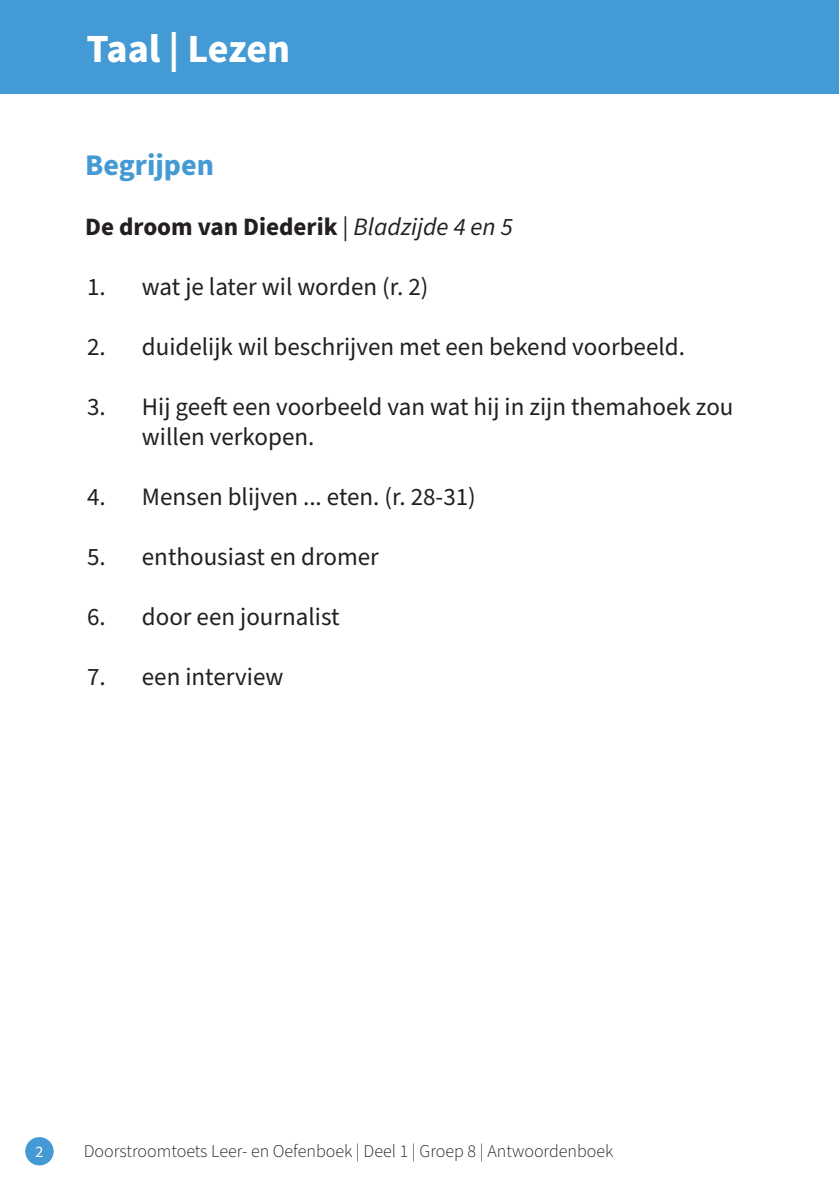
<style>
.page{position:relative;width:840px;height:1191px;background:#fff}
.page>*{position:absolute;margin:0;border:0;box-sizing:border-box;transform-origin:0 0}
.t1{font:700 40px "Source Sans Pro";letter-spacing:-.01em;color:#fff}
.t2{font:700 30px "Source Sans Pro";color:#449ad4}
.t3{font:25px/30px "Source Sans Pro";color:#231f20}
.t4{font:700 25px "Source Sans Pro";color:#231f20}
.t5{font:300 18px "Source Sans Pro";color:#231f20}
.t6{font:16px "Source Sans Pro";color:#fff}
.s1{font-weight:400}
.s2{font-weight:400;font-style:italic}
</style>
<div class="page">
<div style="left:25px;top:1137px;width:29px;height:28px;background:#449ad4;border-radius:50%"></div>
<div style="left:0;top:0;width:838px;height:94px;background:#449ad4"></div>
<h1 class="t1" style="left:86px;top:21px;width:205px">Taal | Lezen</h1>
<p class="t2" style="left:85px;top:145px;width:130px">Begrijpen</p>
<p class="t4" style="left:85px;top:210px;width:429px">De droom van Diederik <span class="s1">|</span> <span class="s2">Bladzijde 4 en 5</span></p>
<p class="t3" style="left:87px;top:273px;width:342px">1. wat je later wil worden (r. 2)</p>
<p class="t3" style="left:87px;top:333px;width:599px">2. duidelijk wil beschrijven met een bekend voorbeeld.</p>
<p class="t3" style="left:142px;top:393px;width:592px;text-indent:-55px">3. Hij geeft een voorbeeld van wat hij in zijn themahoek zou willen verkopen.</p>
<p class="t3" style="left:87px;top:483px;width:390px">4. Mensen blijven ... eten. (r. 28-31)</p>
<p class="t3" style="left:87px;top:543px;width:293px">5. enthousiast en dromer</p>
<p class="t3" style="left:87px;top:603px;width:254px">6. door een journalist</p>
<p class="t3" style="left:87px;top:663px;width:198px">7. een interview</p>
<p class="t6" style="left:35px;top:1140px;width:9px">2</p>
<p class="t5" style="left:84px;top:1139px;width:531px">Doorstroomtoets Leer- en Oefenboek | Deel 1 | Groep 8 | Antwoordenboek</p>
</div>
